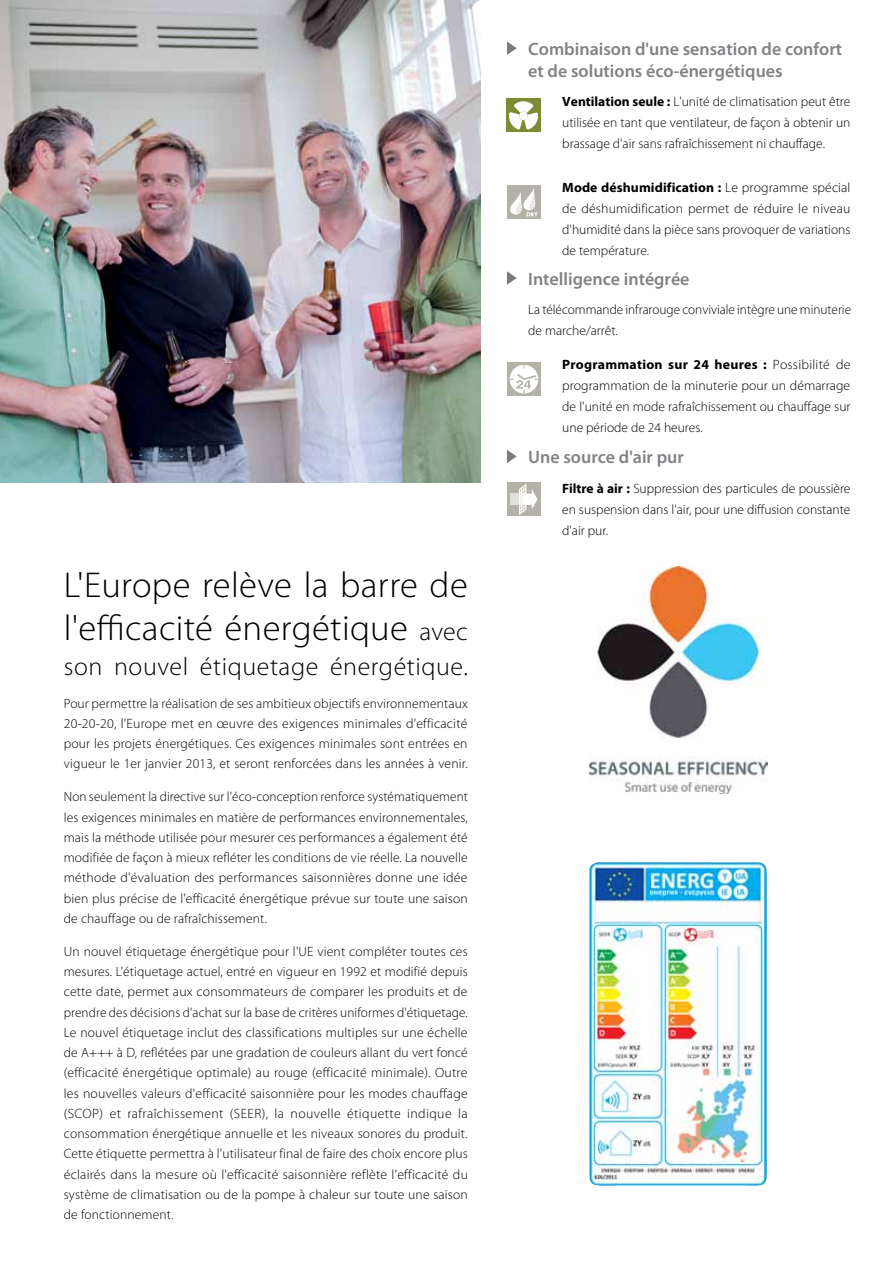
<style>
.page{position:relative;width:893px;height:1263px;background:#fff}
.page>*{position:absolute;margin:0;border:0;box-sizing:border-box;transform-origin:0 0}
.t1{font:300 36px/43.2px "Myriad Pro";letter-spacing:.01em;color:#000}
.t2{font:300 25.5px "Myriad Pro";letter-spacing:.02em;color:#000}
.t3{font:600 18px/21.6px "Myriad Pro";color:#808285}
.t4{font:300 13.5px/20.2px "Myriad Pro";color:#000;text-align:justify}
.s1{font-size:25.5px}
.s2{font-weight:700}
</style>
<div class="page">
<img style="left:0;top:0;width:480px;height:482px">
<svg style="left:507px;top:41px;width:10px;height:14px"></svg>
<div style="left:507px;top:185px;width:34px;height:34px;background:#b4b1a8"></div>
<svg style="left:510px;top:188px;width:28px;height:28px"></svg>
<div style="left:507px;top:98px;width:34px;height:34px;background:#7b8c34"></div>
<svg style="left:509px;top:101px;width:29px;height:29px"></svg>
<svg style="left:507px;top:450px;width:10px;height:13px"></svg>
<svg style="left:507px;top:271px;width:10px;height:14px"></svg>
<div style="left:507px;top:363px;width:34px;height:33px;background:#b4b1a8"></div>
<svg style="left:510px;top:365px;width:28px;height:28px"></svg>
<div style="left:507px;top:482px;width:34px;height:34px;background:#b4b1a8"></div>
<div style="left:510px;top:494px;width:13px;height:11px;background:#e2e0dd"></div>
<svg style="left:518px;top:484px;width:19px;height:31px"></svg>
<img style="left:590px;top:566px;width:178px;height:227px">
<img style="left:589px;top:862px;width:179px;height:324px">
<h1 class="t1" style="left:64px;top:564px;width:405px">L'Europe relève la barre de l'efficacité énergétique <span class="s1">avec</span></h1>
<h2 class="t2" style="left:64px;top:652px;width:406px">son nouvel étiquetage énergétique.</h2>
<p class="t4" style="left:64px;top:693px;width:405px">Pour permettre la réalisation de ses ambitieux objectifs environnementaux 20-20-20, l'Europe met en œuvre des exigences minimales d'efficacité pour les projets énergétiques. Ces exigences minimales sont entrées en vigueur le 1er janvier 2013, et seront renforcées dans les années à venir.</p>
<p class="t4" style="left:64px;top:787px;width:406px">Non seulement la directive sur l'éco-conception renforce systématiquement les exigences minimales en matière de performances environnementales, mais la méthode utilisée pour mesurer ces performances a également été modifiée de façon à mieux refléter les conditions de vie réelle. La nouvelle méthode d'évaluation des performances saisonnières donne une idée bien plus précise de l'efficacité énergétique prévue sur toute une saison de chauffage ou de rafraîchissement.</p>
<p class="t4" style="left:64px;top:941px;width:406px">Un nouvel étiquetage énergétique pour l'UE vient compléter toutes ces mesures. L'étiquetage actuel, entré en vigueur en 1992 et modifié depuis cette date, permet aux consommateurs de comparer les produits et de prendre des décisions d'achat sur la base de critères uniformes d'étiquetage.<br>Le nouvel étiquetage inclut des classifications multiples sur une échelle de A+++ à D, reflétées par une gradation de couleurs allant du vert foncé (efficacité énergétique optimale) au rouge (efficacité minimale). Outre les nouvelles valeurs d'efficacité saisonnière pour les modes chauffage (SCOP) et rafraîchissement (SEER), la nouvelle étiquette indique la consommation énergétique annuelle et les niveaux sonores du produit.<br>Cette étiquette permettra à l'utilisateur final de faire des choix encore plus éclairés dans la mesure où l'efficacité saisonnière reflète l'efficacité du système de climatisation ou de la pompe à chaleur sur toute une saison de fonctionnement.</p>
<h3 class="t3" style="left:528px;top:38px;width:315px">Combinaison d'une sensation de confort et de solutions éco-énergétiques</h3>
<p class="t4" style="left:562px;top:91px;width:290px;line-height:21px"><span class="s2">Ventilation seule :</span> L'unité de climatisation peut être utilisée en tant que ventilateur, de façon à obtenir un brassage d'air sans rafraîchissement ni chauffage.</p>
<p class="t4" style="left:562px;top:178px;width:290px;line-height:21px"><span class="s2">Mode déshumidification :</span> Le programme spécial de déshumidification permet de réduire le niveau d'humidité dans la pièce sans provoquer de variations de température.</p>
<h3 class="t3" style="left:528px;top:268px;width:163px">Intelligence intégrée</h3>
<p class="t4" style="left:528px;top:299px;width:324px;line-height:21px">La télécommande infrarouge conviviale intègre une minuterie de marche/arrêt.</p>
<p class="t4" style="left:562px;top:354px;width:290px;line-height:21px"><span class="s2">Programmation sur 24 heures :</span> Possibilité de programmation de la minuterie pour un démarrage de l'unité en mode rafraîchissement ou chauffage sur une période de 24 heures.</p>
<h3 class="t3" style="left:528px;top:447px;width:157px">Une source d'air pur</h3>
<p class="t4" style="left:562px;top:478px;width:290px;line-height:21px"><span class="s2">Filtre à air :</span> Suppression des particules de poussière en suspension dans l'air, pour une diffusion constante d'air pur.</p>
</div>
